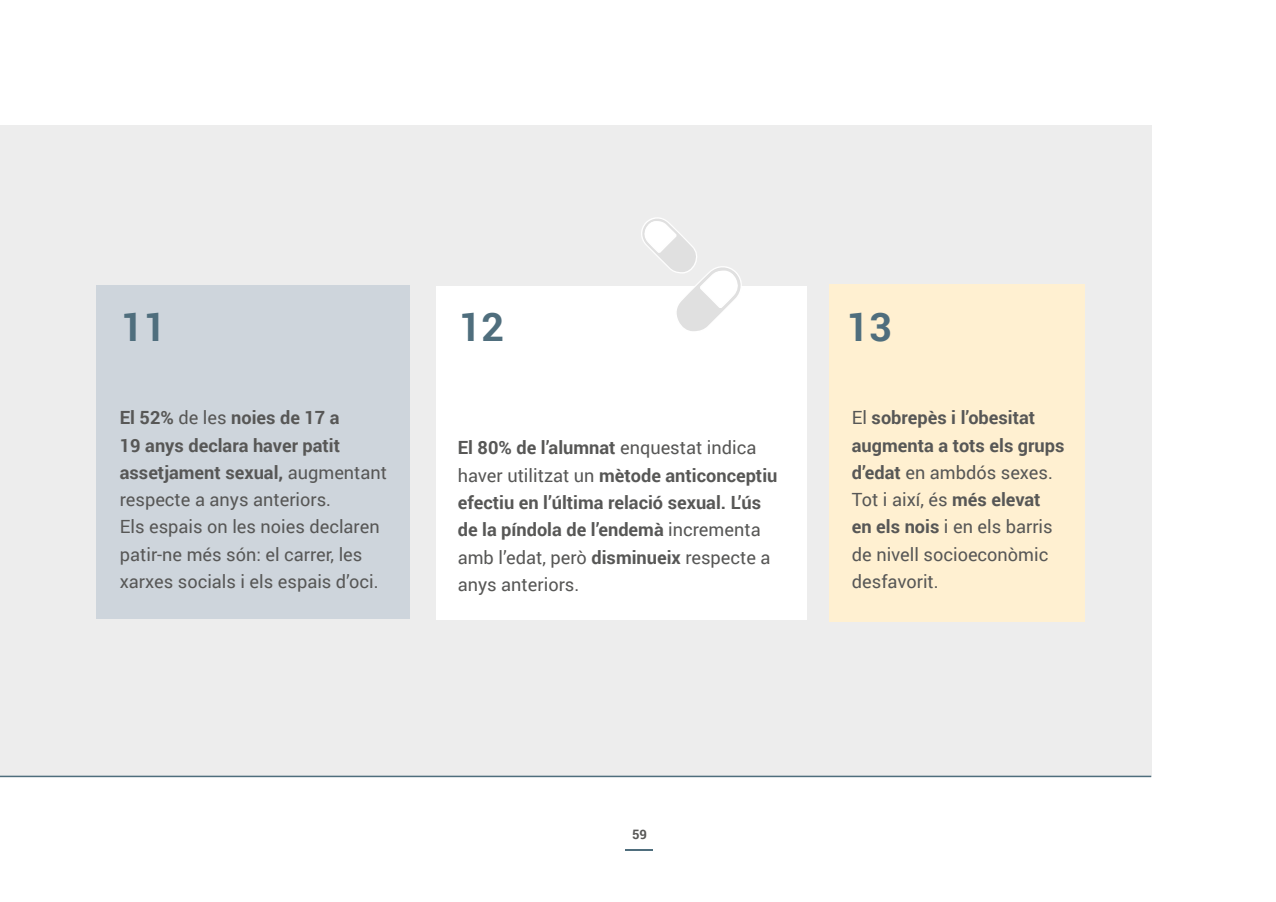
<style>
.page{position:relative;width:1276px;height:902px;background:#fff}
.page>*{position:absolute;margin:0;border:0;box-sizing:border-box;transform-origin:0 0}
.t1{font:700 39.4px "Roboto";color:#4f6e7d}
.t2{font:18.2px/27.2px "Roboto";color:#575756}
.t3{font:700 18.2px/27.2px "Roboto";color:#575756}
.t4{font:700 13px "Roboto";color:#575756}
.s1{font-weight:700}
.s2{font-weight:400}
</style>
<div class="page">
<svg style="left:625px;top:849px;width:28px;height:1px"></svg>
<div style="left:0;top:125px;width:1151px;height:651px;background:#ededed"></div>
<hr style="left:0;top:775px;width:1151px;height:2px;background:#4f6e7d">
<div style="left:830px;top:284px;width:255px;height:338px;background:#fff0d1"></div>
<div style="left:436px;top:286px;width:370px;height:333px;background:#fff"></div>
<div style="left:96px;top:285px;width:314px;height:334px;background:#ced5dc"></div>
<svg style="left:641px;top:217px;width:101px;height:114px"></svg>
<h1 class="t1" style="left:121px;top:299px;width:47px">11</h1>
<h1 class="t1" style="left:459px;top:299px;width:47px">12</h1>
<h1 class="t1" style="left:847px;top:299px;width:47px">13</h1>
<p class="t2" style="left:120px;top:403px;width:269px"><span class="s1">El 52%</span> de les <span class="s1">noies de 17 a<br>19 anys declara haver patit assetjament sexual,</span> augmentant respecte a anys anteriors.<br>Els espais on les noies declaren patir-ne més són: el carrer, les xarxes socials i els espais d’oci.</p>
<p class="t2" style="left:852px;top:403px;width:214px">El <span class="s1">sobrepès i l’obesitat augmenta a tots els grups d’edat</span> en ambdós sexes.<br>Tot i així, és <span class="s1">més elevat en els nois</span> i en els barris de nivell socioeconòmic desfavorit.</p>
<p class="t3" style="left:458px;top:433px;width:321px">El 80% de l’alumnat <span class="s2">enquestat indica haver utilitzat un</span> mètode anticonceptiu efectiu en l’última relació sexual. L’ús de la píndola de l’endemà <span class="s2">incrementa amb l’edat, però</span> disminueix <span class="s2">respecte a anys anteriors.</span></p>
<p class="t4" style="left:632px;top:825px;width:16px">59</p>
</div>
